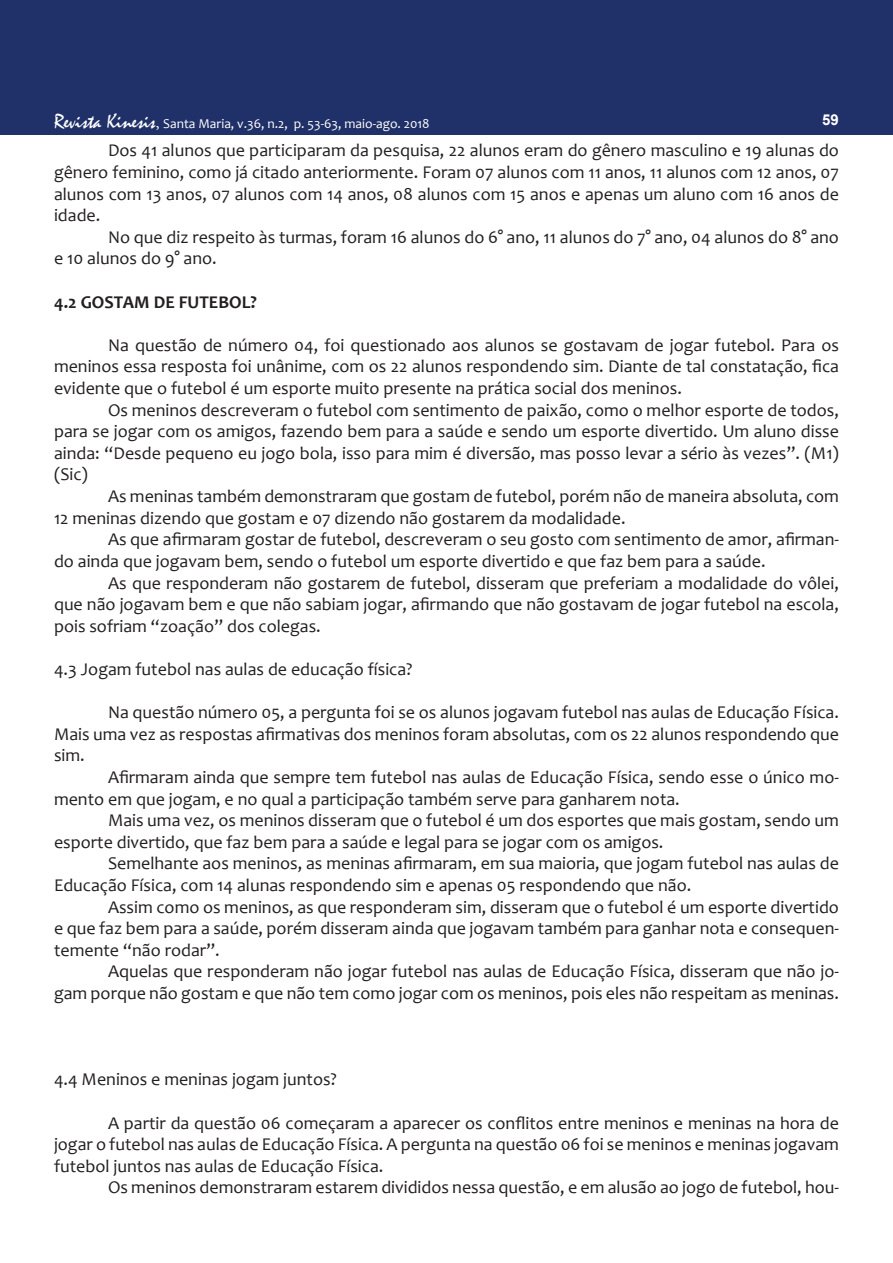
<style>
.page{position:relative;width:893px;height:1263px;background:#fff}
.page>*{position:absolute;margin:0;border:0;box-sizing:border-box;transform-origin:0 0}
.texto_corrido{font:18px/21.6px "Candara";color:#231f20;text-align:justify}
.titulo_1_1{font:18px "Candara";color:#231f20}
.texto_corrido-2{font:700 18px "Candara";color:#231f20}
.t1{font:700 15px "Arial";color:#fff}
.t2{font:13.5px "Candara";color:#fff}
.s1{font-family:"Mistral";font-size:21px}
.s2{font-family:"Minion Pro";font-size:16.5px}
</style>
<div class="page">
<div style="left:0;top:0;width:893px;height:135px;background:#203068"></div>
<p class="t2" style="left:54px;top:115px;width:377px"><span class="s1">Revista Kinesis</span><span class="s2">,</span> Santa Maria, v.36, n.2, p. 53-63, maio-ago. 2018</p>
<p class="t1" style="left:822px;top:110px;width:18px">59</p>
<p class="texto_corrido" style="left:54px;top:140px;width:786px;text-indent:54px">Dos 41 alunos que participaram da pesquisa, 22 alunos eram do gênero masculino e 19 alunas do gênero feminino, como já citado anteriormente. Foram 07 alunos com 11 anos, 11 alunos com 12 anos, 07 alunos com 13 anos, 07 alunos com 14 anos, 08 alunos com 15 anos e apenas um aluno com 16 anos de idade.</p>
<p class="texto_corrido" style="left:54px;top:226px;width:786px;text-indent:54px">No que diz respeito às turmas, foram 16 alunos do 6° ano, 11 alunos do 7° ano, 04 alunos do 8° ano e 10 alunos do 9° ano.</p>
<p class="texto_corrido-2" style="left:54px;top:290px;width:204px">4.2 GOSTAM DE FUTEBOL?</p>
<p class="texto_corrido" style="left:54px;top:334px;width:786px;text-indent:54px">Na questão de número 04, foi questionado aos alunos se gostavam de jogar futebol. Para os meninos essa resposta foi unânime, com os 22 alunos respondendo sim. Diante de tal constatação, fica evidente que o futebol é um esporte muito presente na prática social dos meninos.</p>
<p class="texto_corrido" style="left:54px;top:399px;width:786px;text-indent:54px">Os meninos descreveram o futebol com sentimento de paixão, como o melhor esporte de todos, para se jogar com os amigos, fazendo bem para a saúde e sendo um esporte divertido. Um aluno disse ainda: “Desde pequeno eu jogo bola, isso para mim é diversão, mas posso levar a sério às vezes”. (M1) (Sic)</p>
<p class="texto_corrido" style="left:54px;top:485px;width:786px;text-indent:54px">As meninas também demonstraram que gostam de futebol, porém não de maneira absoluta, com<br>12 meninas dizendo que gostam e 07 dizendo não gostarem da modalidade.</p>
<p class="texto_corrido" style="left:54px;top:528px;width:786px;text-indent:54px">As que afirmaram gostar de futebol, descreveram o seu gosto com sentimento de amor, afirman&shy;do ainda que jogavam bem, sendo o futebol um esporte divertido e que faz bem para a saúde.</p>
<p class="texto_corrido" style="left:54px;top:572px;width:786px;text-indent:54px">As que responderam não gostarem de futebol, disseram que preferiam a modalidade do vôlei, que não jogavam bem e que não sabiam jogar, afirmando que não gostavam de jogar futebol na escola, pois sofriam “zoação” dos colegas.</p>
<p class="titulo_1_1" style="left:54px;top:658px;width:360px">4.3 Jogam futebol nas aulas de educação física?</p>
<p class="texto_corrido" style="left:54px;top:701px;width:786px;text-indent:54px">Na questão número 05, a pergunta foi se os alunos jogavam futebol nas aulas de Educação Física.<br>Mais uma vez as respostas afirmativas dos meninos foram absolutas, com os 22 alunos respondendo que sim.</p>
<p class="texto_corrido" style="left:54px;top:766px;width:786px;text-indent:54px">Afirmaram ainda que sempre tem futebol nas aulas de Educação Física, sendo esse o único mo&shy;mento em que jogam, e no qual a participação também serve para ganharem nota.</p>
<p class="texto_corrido" style="left:54px;top:809px;width:786px;text-indent:54px">Mais uma vez, os meninos disseram que o futebol é um dos esportes que mais gostam, sendo um esporte divertido, que faz bem para a saúde e legal para se jogar com os amigos.</p>
<p class="texto_corrido" style="left:54px;top:852px;width:786px;text-indent:54px">Semelhante aos meninos, as meninas afirmaram, em sua maioria, que jogam futebol nas aulas de<br>Educação Física, com 14 alunas respondendo sim e apenas 05 respondendo que não.</p>
<p class="texto_corrido" style="left:54px;top:896px;width:786px;text-indent:54px">Assim como os meninos, as que responderam sim, disseram que o futebol é um esporte divertido e que faz bem para a saúde, porém disseram ainda que jogavam também para ganhar nota e consequen&shy;temente “não rodar”.</p>
<p class="texto_corrido" style="left:54px;top:960px;width:786px;text-align:right">Aquelas que responderam não jogar futebol nas aulas de Educação Física, disseram que não jo-<br>gam porque não gostam e que não tem como jogar com os meninos, pois eles não respeitam as meninas.</p>
<p class="titulo_1_1" style="left:54px;top:1068px;width:284px">4.4 Meninos e meninas jogam juntos?</p>
<p class="texto_corrido" style="left:54px;top:1112px;width:786px;text-indent:54px">A partir da questão 06 começaram a aparecer os conflitos entre meninos e meninas na hora de jogar o futebol nas aulas de Educação Física. A pergunta na questão 06 foi se meninos e meninas jogavam futebol juntos nas aulas de Educação Física.</p>
<p class="texto_corrido" style="left:108px;top:1176px;width:732px">Os meninos demonstraram estarem divididos nessa questão, e em alusão ao jogo de futebol, hou-</p>
</div>
